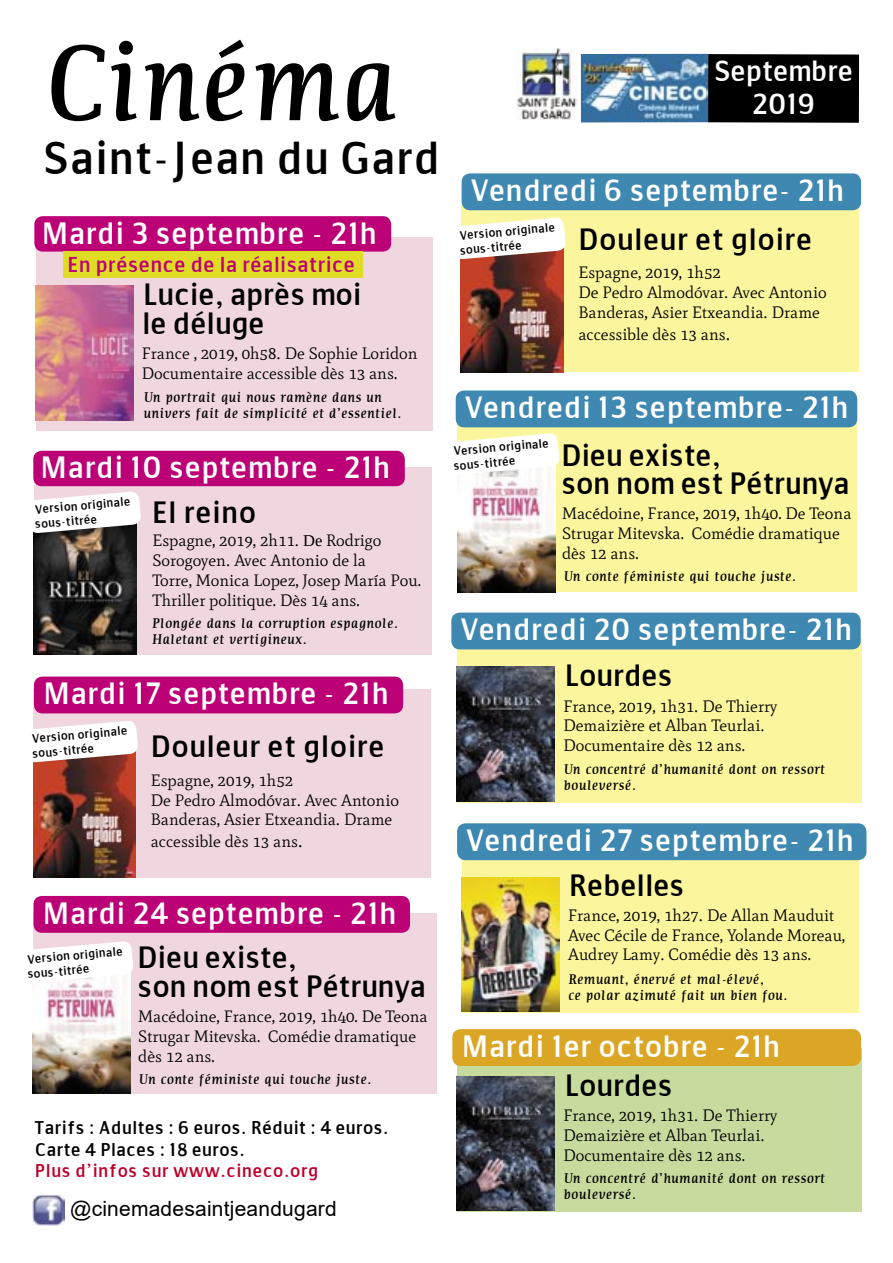
<style>
.page{position:relative;width:893px;height:1263px;background:#fff}
.page>*{position:absolute;margin:0;border:0;box-sizing:border-box;transform-origin:0 0}
.t1{font:italic 105px "Communist";letter-spacing:-.03em;color:#000}
.t2{font:45px "Communist Sans";color:#000}
.t3{font:30px "Communist Sans";color:#fff}
.t4{font:30px/28.5px "Communist Sans";letter-spacing:-.02em;color:#000}
.t5{font:30px "Communist Sans";color:#000}
.t6{font:28.5px/33px "Communist Sans";letter-spacing:-.025em;color:#fff;text-align:center}
.t7{font:21px "Communist Sans";color:#bc0075}
.t8{font:21px "Arial";letter-spacing:.01em;color:#000}
.t9{font:18px/21.6px "Communist Sans";color:#000}
.t10{font:18px "Communist Sans";letter-spacing:.01em;color:#bd002b}
.t11{font:16.5px/19.8px "Mate";color:#000}
.t12{font:italic 13.5px/16.2px "Communist";color:#000}
.t13{font:12px/14.7px "Communist Sans";color:#000}
.s1{font-family:"Liberation Serif"}
.s2{font-family:"Liberation Serif";font-size:18px}
</style>
<div class="page">
<div style="left:708px;top:54px;width:151px;height:69px;background:#000"></div>
<img style="left:581px;top:54px;width:127px;height:69px">
<img style="left:516px;top:49px;width:60px;height:71px">
<img style="left:33px;top:1194px;width:31px;height:32px">
<div style="left:36px;top:237px;width:396px;height:194px;background:#efd6df"></div>
<img style="left:35px;top:286px;width:98px;height:134px">
<div style="left:34px;top:216px;width:357px;height:36px;background:#bc0075;border-radius:9px"></div>
<div style="left:461px;top:186px;width:398px;height:185px;background:#fbf59e"></div>
<img style="left:461px;top:260px;width:102px;height:112px">
<div style="left:34px;top:913px;width:403px;height:181px;background:#efd6df"></div>
<img style="left:32px;top:983px;width:98px;height:111px">
<div style="left:34px;top:467px;width:398px;height:188px;background:#efd6df"></div>
<img style="left:34px;top:534px;width:102px;height:120px">
<svg style="left:460px;top:217px;width:106px;height:43px;background:#efe4d8"></svg>
<svg style="left:33px;top:491px;width:108px;height:43px;background:#e4e0e1"></svg>
<svg style="left:33px;top:941px;width:100px;height:42px;background:#fcf9fa"></svg>
<div style="left:63px;top:252px;width:299px;height:26px;background:#e0dc25"></div>
<div style="left:457px;top:404px;width:400px;height:188px;background:#fbf59e"></div>
<img style="left:457px;top:475px;width:98px;height:117px">
<svg style="left:457px;top:433px;width:103px;height:42px;background:#fdfcf1"></svg>
<div style="left:462px;top:173px;width:399px;height:37px;background:#3e88b1;border-radius:9px"></div>
<div style="left:457px;top:639px;width:404px;height:163px;background:#fbf59e"></div>
<img style="left:457px;top:667px;width:98px;height:134px">
<div style="left:462px;top:837px;width:397px;height:175px;background:#fbf59e"></div>
<img style="left:461px;top:877px;width:99px;height:134px">
<div style="left:33px;top:451px;width:372px;height:35px;background:#bc0075;border-radius:9px"></div>
<div style="left:456px;top:390px;width:401px;height:37px;background:#3e88b1;border-radius:9px"></div>
<div style="left:34px;top:689px;width:397px;height:189px;background:#efd6df"></div>
<img style="left:33px;top:763px;width:103px;height:114px">
<svg style="left:33px;top:720px;width:105px;height:43px;background:#eee1e1"></svg>
<div style="left:34px;top:676px;width:369px;height:37px;background:#bc0075;border-radius:9px"></div>
<div style="left:451px;top:612px;width:410px;height:37px;background:#3e88b1;border-radius:9px"></div>
<div style="left:33px;top:896px;width:377px;height:37px;background:#bc0075;border-radius:9px"></div>
<div style="left:457px;top:823px;width:409px;height:37px;background:#3e88b1;border-radius:9px"></div>
<div style="left:457px;top:1048px;width:404px;height:164px;background:#c7db9e"></div>
<img style="left:457px;top:1076px;width:98px;height:134px">
<div style="left:452px;top:1029px;width:409px;height:37px;background:#dba626;border-radius:9px"></div>
<h1 class="t1" style="left:43px;top:38px;width:359px">Cinéma</h1>
<h2 class="t2" style="left:43px;top:139px;width:399px">Saint-Jean du Gard</h2>
<h3 class="t6" style="left:714px;top:57px;width:141px">Septembre<br>2019</h3>
<h3 class="t3" style="left:470px;top:178px;width:375px">Vendredi 6 septembre- 21h</h3>
<h3 class="t3" style="left:41px;top:220px;width:337px">Mardi 3 septembre - 21h</h3>
<h3 class="t5" style="left:578px;top:227px;width:236px">Douleur et gloire</h3>
<p class="t11" style="left:578px;top:263px;width:250px">Espagne, 2019, 1h52<br>De Pedro Almodóvar<span class="s1">.</span> Avec Antonio<br>Banderas, Asier Etxeandia<span class="s1">.</span> Drame</p>
<p class="t11" style="left:578px;top:324px;width:153px">accessible dès 13 ans<span class="s2">.</span></p>
<p class="t13" style="left:458px;top:230px;width:99px;rotate:-5deg">Version originale sous-titrée</p>
<p class="t7" style="left:67px;top:256px;width:290px">En présence de la réalisatrice</p>
<h3 class="t4" style="left:142px;top:284px;width:221px">Lucie, après moi le déluge</h3>
<p class="t11" style="left:142px;top:343px;width:277px">France , 2019, 0h58<span class="s1">.</span> De Sophie Loridon<br>Documentaire accessible dès 13 ans.</p>
<p class="t12" style="left:143px;top:390px;width:260px">Un portrait qui nous ramène dans un univers fait de simplicité et d’essentiel.</p>
<h3 class="t3" style="left:464px;top:395px;width:386px">Vendredi 13 septembre- 21h</h3>
<h3 class="t3" style="left:40px;top:455px;width:352px">Mardi 10 septembre - 21h</h3>
<p class="t13" style="left:33px;top:503px;width:99px;rotate:-5deg">Version originale sous-titrée</p>
<h3 class="t4" style="left:151px;top:501px;width:107px">El reino</h3>
<p class="t11" style="left:152px;top:531px;width:270px">Espagne, 2019, 2h11<span class="s1">. De</span> Rodrigo<br>Sorogoyen<span class="s1">.</span> Avec Antonio de la<br>Torre, Monica Lopez, Josep María Pou.<br>Thriller politique. Dès 14 ans.</p>
<p class="t12" style="left:152px;top:617px;width:248px">Plongée dans la corruption espagnole.<br>Haletant et vertigineux.</p>
<h3 class="t3" style="left:43px;top:681px;width:348px">Mardi 17 septembre - 21h</h3>
<p class="t13" style="left:30px;top:733px;width:99px;rotate:-5deg">Version originale sous-titrée</p>
<h3 class="t5" style="left:151px;top:733px;width:236px">Douleur et gloire</h3>
<p class="t11" style="left:151px;top:770px;width:250px">Espagne, 2019, 1h52<br>De Pedro Almodóvar<span class="s1">.</span> Avec Antonio<br>Banderas, Asier Etxeandia<span class="s1">.</span> Drame</p>
<p class="t11" style="left:151px;top:831px;width:153px">accessible dès 13 ans<span class="s2">.</span></p>
<h3 class="t3" style="left:42px;top:900px;width:356px">Mardi 24 septembre - 21h</h3>
<p class="t13" style="left:26px;top:953px;width:99px;rotate:-5deg">Version originale sous-titrée</p>
<h3 class="t4" style="left:137px;top:947px;width:290px">Dieu existe,<br>son nom est Pétrunya</h3>
<p class="t11" style="left:138px;top:1007px;width:291px">Macédoine, France, 2019, 1h40. De Teona<br>Strugar Mitevska. Comédie dramatique dès 12 ans.</p>
<p class="t12" style="left:139px;top:1072px;width:234px">Un conte féministe qui touche juste.</p>
<p class="t9" style="left:35px;top:1119px;width:356px">Tarifs : Adultes : 6 euros. Réduit : 4 euros.<br>Carte 4 Places : 18 euros.</p>
<p class="t10" style="left:35px;top:1163px;width:285px">Plus d’infos sur www.cineco.org</p>
<p class="t8" style="left:70px;top:1194px;width:268px">@cinemadesaintjeandugard</p>
<p class="t13" style="left:452px;top:445px;width:99px;rotate:-5deg">Version originale sous-titrée</p>
<h3 class="t4" style="left:561px;top:444px;width:290px">Dieu existe,<br>son nom est Pétrunya</h3>
<p class="t11" style="left:562px;top:504px;width:291px">Macédoine, France, 2019, 1h40. De Teona<br>Strugar Mitevska. Comédie dramatique dès 12 ans.</p>
<p class="t12" style="left:563px;top:569px;width:234px">Un conte féministe qui touche juste.</p>
<h3 class="t3" style="left:460px;top:617px;width:394px">Vendredi 20 septembre- 21h</h3>
<h3 class="t4" style="left:563px;top:665px;width:111px">Lourdes</h3>
<p class="t11" style="left:563px;top:696px;width:215px">France, 2019, 1h31<span class="s1">.</span> De Thierry<br>Demaizière et Alban Teurlai<span class="s1">.<br></span>Documentaire dès 12 ans.</p>
<p class="t12" style="left:563px;top:762px;width:264px">Un concentré d’humanité dont on ressort bouleversé.</p>
<h3 class="t3" style="left:466px;top:827px;width:389px">Vendredi 27 septembre- 21h</h3>
<h3 class="t4" style="left:569px;top:874px;width:118px">Rebelles</h3>
<p class="t11" style="left:568px;top:905px;width:279px">France, 2019, 1h27<span class="s1">.</span> De Allan Mauduit<br>Avec Cécile de France, Yolande Moreau,<br>Audrey Lamy<span class="s1">.</span> Comédie <span class="s1">d</span>ès 13 ans.</p>
<p class="t12" style="left:568px;top:973px;width:221px">Remuant, énervé et mal-élevé,<br>ce polar azimuté fait un bien fou.</p>
<h3 class="t3" style="left:461px;top:1033px;width:321px">Mardi 1er octobre - 21h</h3>
<h3 class="t4" style="left:563px;top:1074px;width:111px">Lourdes</h3>
<p class="t11" style="left:563px;top:1105px;width:215px">France, 2019, 1h31<span class="s1">.</span> De Thierry<br>Demaizière et Alban Teurlai<span class="s1">.<br></span>Documentaire dès 12 ans.</p>
<p class="t12" style="left:563px;top:1172px;width:264px">Un concentré d’humanité dont on ressort bouleversé.</p>
</div>
